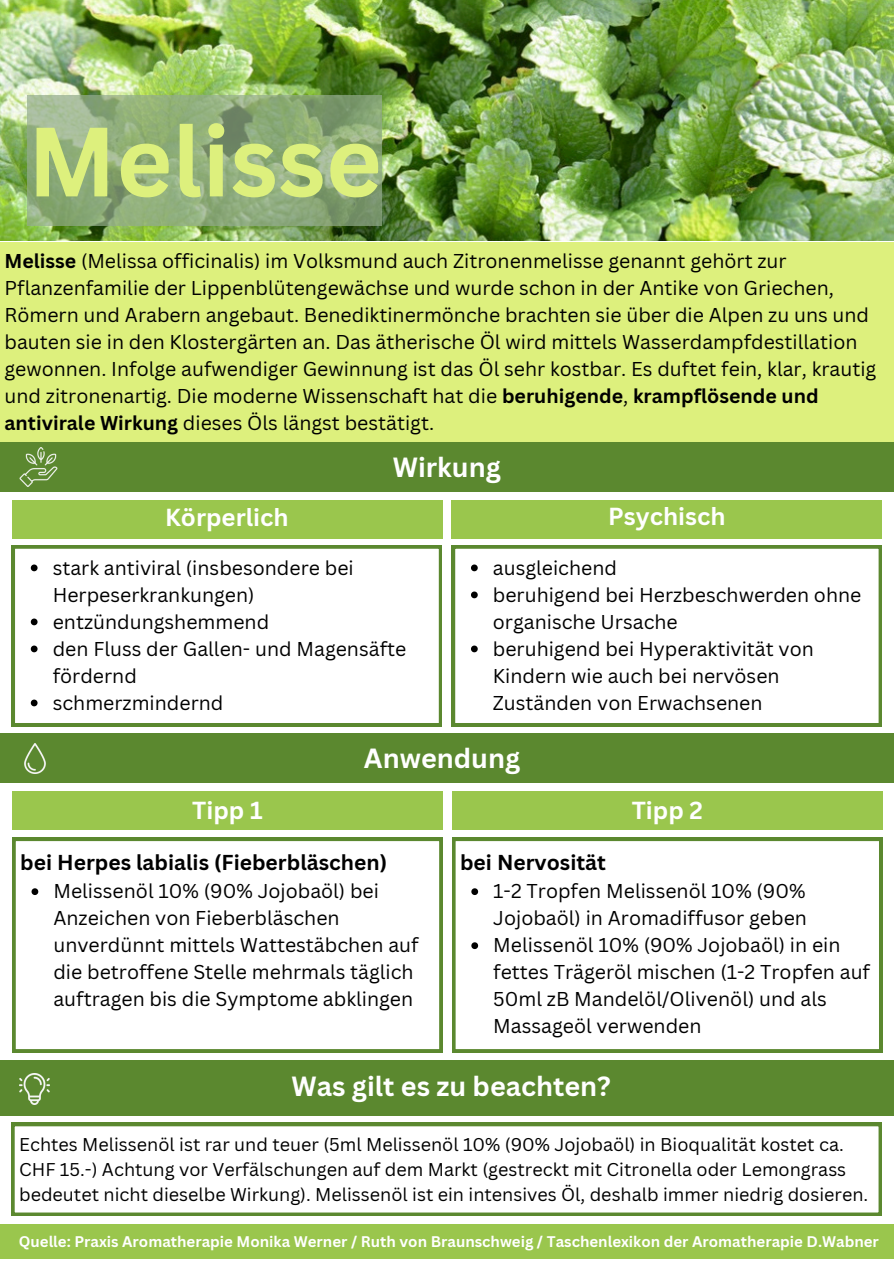
<style>
.page{position:relative;width:894px;height:1264px;background:#fff}
.page>*{position:absolute;margin:0;border:0;box-sizing:border-box;transform-origin:0 0}
.t1{font:700 96.15px "Canva Sans";color:#ddf07d}
.t2{font:700 27px "Canva Sans";color:#fff}
.t3{font:700 24px "Canva Sans";color:#fff}
.t4{font:700 21px "Canva Sans";color:#000}
.t5{font:19.5px/27px "Canva Sans";color:#000}
.t6{font:18px/24.8px "Canva Sans";color:#000}
.t7{font:700 15px "Canva Sans";color:#fff}
.s1{font-weight:700}
</style>
<div class="page">
<img style="left:0;top:0;width:893px;height:241px">
<img style="left:0;top:51px;width:292px;height:77px">
<div style="left:0;top:242px;width:893px;height:201px;background:#ddf07d"></div>
<div style="left:0;top:442px;width:893px;height:50px;background:#5b882f"></div>
<div style="left:0;top:1223px;width:893px;height:35px;background:#9ac64d"></div>
<div style="left:0;top:1060px;width:893px;height:56px;background:#5b882f"></div>
<img style="left:19px;top:1073px;width:31px;height:31px">
<svg style="left:11px;top:1122px;width:870px;height:93px"></svg>
<img style="left:20px;top:448px;width:38px;height:38px">
<div style="left:0;top:733px;width:893px;height:50px;background:#5b882f"></div>
<img style="left:24px;top:743px;width:22px;height:31px">
<svg style="left:12px;top:545px;width:429px;height:181px"></svg>
<svg style="left:31px;top:564px;width:7px;height:7px"></svg>
<svg style="left:31px;top:618px;width:7px;height:7px"></svg>
<svg style="left:31px;top:645px;width:7px;height:7px"></svg>
<svg style="left:31px;top:699px;width:7px;height:7px"></svg>
<div style="left:12px;top:500px;width:430px;height:38px;background:#9ac64d"></div>
<svg style="left:451px;top:545px;width:430px;height:181px"></svg>
<svg style="left:471px;top:564px;width:6px;height:7px"></svg>
<svg style="left:471px;top:591px;width:6px;height:7px"></svg>
<svg style="left:471px;top:645px;width:6px;height:7px"></svg>
<div style="left:451px;top:500px;width:430px;height:38px;background:#9ac64d"></div>
<svg style="left:12px;top:837px;width:430px;height:215px"></svg>
<svg style="left:32px;top:888px;width:6px;height:7px"></svg>
<div style="left:12px;top:791px;width:430px;height:38px;background:#9ac64d"></div>
<svg style="left:452px;top:837px;width:430px;height:215px"></svg>
<svg style="left:471px;top:888px;width:7px;height:7px"></svg>
<svg style="left:471px;top:942px;width:7px;height:7px"></svg>
<div style="left:451px;top:791px;width:431px;height:38px;background:#9ac64d"></div>
<div style="left:28px;top:95px;width:354px;height:130px;background:#93ab8c;opacity:.71"></div>
<h4 class="t1" style="left:28px;top:94px;width:356px">Melisse</h4>
<p class="t5" style="left:4px;top:247px;width:873px"><span class="s1">Melisse</span> (Melissa officinalis) im Volksmund auch Zitronenmelisse genannt gehört zur Pflanzenfamilie der Lippenblütengewächse und wurde schon in der Antike von Griechen, Römern und Arabern angebaut. Benediktinermönche brachten sie über die Alpen zu uns und bauten sie in den Klostergärten an. Das ätherische Öl wird mittels Wasserdampfdestillation gewonnen. Infolge aufwendiger Gewinnung ist das Öl sehr kostbar. Es duftet fein, klar, krautig und zitronenartig. Die moderne Wissenschaft hat die <span class="s1">beruhigende</span>, <span class="s1">krampflösende und antivirale Wirkung</span> dieses Öls längst bestätigt.</p>
<p class="t2" style="left:392px;top:448px;width:109px">Wirkung</p>
<p class="t3" style="left:165px;top:500px;width:125px">Körperlich</p>
<p class="t3" style="left:608px;top:499px;width:119px">Psychisch</p>
<h3 class="t5" style="left:53px;top:553px;width:302px">stark antiviral (insbesondere bei<br>Herpeserkrankungen)</h3>
<h3 class="t5" style="left:53px;top:607px;width:218px">entzündungshemmend</h3>
<p class="t5" style="left:53px;top:634px;width:355px">den Fluss der Gallen- und Magensäfte fördernd</p>
<p class="t5" style="left:53px;top:688px;width:172px">schmerzmindernd</p>
<p class="t5" style="left:492px;top:553px;width:126px">ausgleichend</p>
<p class="t5" style="left:492px;top:580px;width:370px">beruhigend bei Herzbeschwerden ohne organische Ursache</p>
<p class="t5" style="left:492px;top:634px;width:322px">beruhigend bei Hyperaktivität von<br>Kindern wie auch bei nervösen<br>Zuständen von Erwachsenen</p>
<h4 class="t2" style="left:364px;top:739px;width:158px">Anwendung</h4>
<h2 class="t3" style="left:192px;top:793px;width:72px">Tipp 1</h2>
<h6 class="t3" style="left:631px;top:793px;width:73px">Tipp 2</h6>
<p class="t4" style="left:20px;top:847px;width:368px">bei Herpes labialis (Fieberbläschen)</p>
<p class="t5" style="left:53px;top:877px;width:366px">Melissenöl 10% (90% Jojobaöl) bei Anzeichen von Fieberbläschen unverdünnt mittels Wattestäbchen auf die betroffene Stelle mehrmals täglich auftragen bis die Symptome abklingen</p>
<p class="t4" style="left:460px;top:847px;width:147px">bei Nervosität</p>
<h2 class="t5" style="left:493px;top:877px;width:315px">1-2 Tropfen Melissenöl 10% (90%<br>Jojobaöl) in Aromadiffusor geben</h2>
<h3 class="t5" style="left:493px;top:931px;width:378px">Melissenöl 10% (90% Jojobaöl) in ein fettes Trägeröl mischen (1-2 Tropfen auf 50ml zB Mandelöl/Olivenöl) und als Massageöl verwenden</h3>
<p class="t2" style="left:291px;top:1067px;width:321px">Was gilt es zu beachten?</p>
<h5 class="t6" style="left:19px;top:1131px;width:850px">Echtes Melissenöl ist rar und teuer (5ml Melissenöl 10% (90% Jojobaöl) in Bioqualität kostet ca.<br>CHF 15.-) Achtung vor Verfälschungen auf dem Markt (gestreckt mit Citronella oder Lemongrass bedeutet nicht dieselbe Wirkung). Melissenöl ist ein intensives Öl, deshalb immer niedrig dosieren.</h5>
<p class="t7" style="left:19px;top:1231px;width:861px">Quelle: Praxis Aromatherapie Monika Werner / Ruth von Braunschweig / Taschenlexikon der Aromatherapie D.Wabner</p>
</div>
